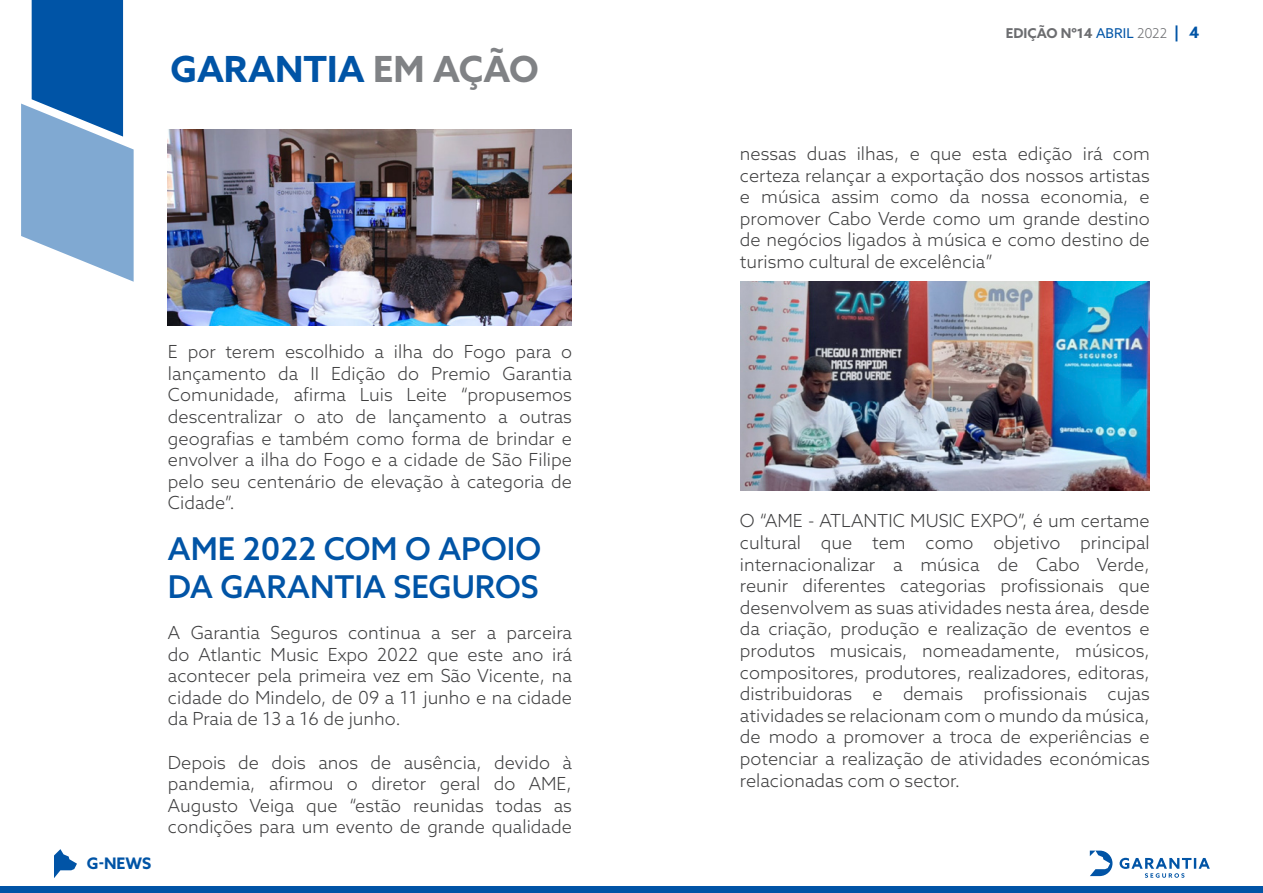
<style>
.page{position:relative;width:1263px;height:893px;background:#fff}
.page>*{position:absolute;margin:0;border:0;box-sizing:border-box;transform-origin:0 0}
.t1{font:700 36px "Azo Sans";color:#0054a6}
.t2{font:500 31.35px/37.7px "Azo Sans";color:#0154a6}
.t3{font:300 18px/21.6px "Azo Sans";color:#3e3e3f;text-align:justify}
.t4{font:700 15.9px "Azo Sans";color:#0054a6}
.t5{font:700 13.5px "Azo Sans";color:#6c6d70}
.s1{color:#808285}
.s2{font-weight:400;color:#0054a6}
.s3{font-weight:300}
.s4{font-size:15.75px;color:#0054a6}
</style>
<div class="page">
<div style="left:0;top:886px;width:1263px;height:7px;background:#0154a6"></div>
<svg style="left:1090px;top:851px;width:120px;height:27px"></svg>
<svg style="left:21px;top:0;width:113px;height:282px"></svg>
<svg style="left:54px;top:849px;width:23px;height:29px"></svg>
<img style="left:168px;top:130px;width:404px;height:196px">
<img style="left:740px;top:282px;width:410px;height:208px">
<p class="t1" style="left:171px;top:45px;width:370px">GARANTIA <span class="s1">EM AÇÃO</span></p>
<p class="t4" style="left:87px;top:852px;width:66px">G-NEWS</p>
<p class="t3" style="left:168px;top:341px;width:405px">E por terem escolhido a ilha do Fogo para o lançamento da II Edição do Premio Garantia Comunidade, afirma Luis Leite “propusemos descentralizar o ato de lançamento a outras geografias e também como forma de brindar e envolver a ilha do Fogo e a cidade de São Filipe pelo seu centenário de elevação à categoria de Cidade”.</p>
<p class="t2" style="left:168px;top:530px;width:375px">AME 2022 COM O APOIO<br>DA GARANTIA SEGUROS</p>
<p class="t3" style="left:168px;top:621px;width:405px">A Garantia Seguros continua a ser a parceira do Atlantic Music Expo 2022 que este ano irá acontecer pela primeira vez em São Vicente, na cidade do Mindelo, de 09 a 11 junho e na cidade da Praia de 13 a 16 de junho.</p>
<p class="t3" style="left:168px;top:751px;width:405px">Depois de dois anos de ausência, devido à pandemia, afirmou o diretor geral do AME, Augusto Veiga que “estão reunidas todas as condições para um evento de grande qualidade</p>
<p class="t5" style="left:1006px;top:24px;width:195px">EDIÇÃO Nº14 <span class="s2">ABRIL</span> <span class="s3">2022</span> <span class="s4">| 4</span></p>
<p class="t3" style="left:740px;top:143px;width:411px">nessas duas ilhas, e que esta edição irá com certeza relançar a exportação dos nossos artistas e música assim como da nossa economia, e promover Cabo Verde como um grande destino de negócios ligados à música e como destino de turismo cultural de excelência”</p>
<p class="t3" style="left:740px;top:510px;width:411px">O “AME - ATLANTIC MUSIC EXPO”, é um certame cultural que tem como objetivo principal internacionalizar a música de Cabo Verde, reunir diferentes categorias profissionais que desenvolvem as suas atividades nesta área, desde da criação, produção e realização de eventos e produtos musicais, nomeadamente, músicos, compositores, produtores, realizadores, editoras, distribuidoras e demais profissionais cujas atividades se relacionam com o mundo da música, de modo a promover a troca de experiências e potenciar a realização de atividades económicas relacionadas com o sector.</p>
</div>
